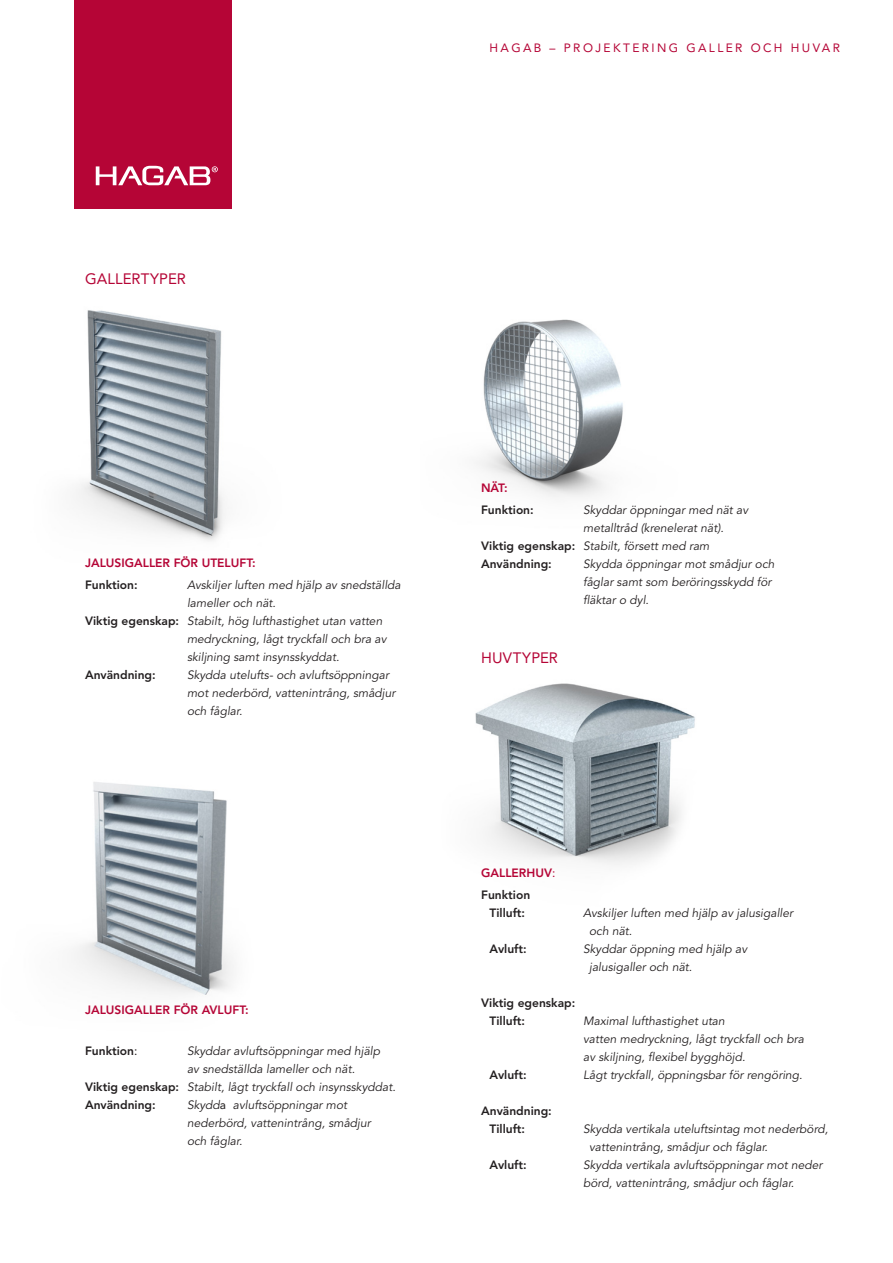
<style>
.page{position:relative;width:893px;height:1263px;background:#fff}
.page>*{position:absolute;margin:0;border:0;box-sizing:border-box;transform-origin:0 0}
.t1{font:15px "Avenir LT Std";letter-spacing:.01em;color:#b50536}
.t2{font:italic 12px/18px "Avenir LT Std";color:#231f20}
.t3{font:800 12px/18px "Avenir LT Std";color:#231f20}
.t4{font:800 12px/22.2px "Avenir LT Std";color:#b50536}
.t5{font:12px "Avenir LT Std";letter-spacing:.2em;color:#b50536}
.s1{font-weight:800;font-style:normal}
.s2{font-weight:400}
.s3{font-style:normal}
.s4{color:#231f20}
</style>
<div class="page">
<img style="left:476px;top:319px;width:147px;height:178px">
<img style="left:475px;top:683px;width:220px;height:182px">
<img style="left:74px;top:782px;width:160px;height:213px">
<img style="left:76px;top:310px;width:149px;height:231px">
<div style="left:74px;top:0;width:158px;height:209px;background:#b50536"></div>
<svg style="left:96px;top:166px;width:122px;height:19px"></svg>
<p class="t5" style="left:489px;top:40px;width:352px">HAGAB – PROJEKTERING GALLER OCH HUVAR</p>
<p class="t1" style="left:85px;top:270px;width:102px">GALLERTYPER</p>
<p class="t4" style="left:85px;top:551px;width:172px">JALUSIGALLER FÖR UTELUFT:</p>
<p class="t3" style="left:85px;top:576px;width:54px">Funktion:</p>
<p class="t2" style="left:187px;top:576px;width:215px">Avskiljer luften med hjälp av snedställda</p>
<p class="t2" style="left:187px;top:594px;width:90px">lameller och nät.</p>
<p class="t2" style="left:85px;top:612px;width:299px"><span class="s1">Viktig egenskap:</span> Stabilt, hög lufthastighet utan vatten</p>
<p class="t2" style="left:187px;top:630px;width:201px">medryckning, lågt tryckfall och bra av</p>
<p class="t2" style="left:187px;top:648px;width:154px">skiljning samt insynsskyddat.</p>
<p class="t3" style="left:85px;top:666px;width:72px">Användning:</p>
<p class="t2" style="left:187px;top:666px;width:210px">Skydda utelufts- och avluftsöppningar mot nederbörd, vattenintrång, smådjur och fåglar.</p>
<p class="t4" style="left:85px;top:999px;width:165px">JALUSIGALLER FÖR AVLUFT:</p>
<p class="t3" style="left:85px;top:1041px;width:54px">Funktion<span class="s2">:</span></p>
<p class="t2" style="left:187px;top:1042px;width:195px">Skyddar avluftsöppningar med hjälp</p>
<p class="t2" style="left:187px;top:1060px;width:169px">av snedställda lameller och nät.</p>
<p class="t2" style="left:85px;top:1078px;width:312px"><span class="s1">Viktig egenskap:</span> Stabilt, lågt tryckfall och insynsskyddat.</p>
<p class="t3" style="left:85px;top:1095px;width:72px">Användning:</p>
<p class="t2" style="left:187px;top:1096px;width:185px">Skydd<span class="s3">a</span> avluftsöppningar mot nederbörd, vattenintrång, smådjur och fåglar.</p>
<p class="t4" style="left:481px;top:477px;width:28px">NÄT:</p>
<p class="t3" style="left:481px;top:501px;width:54px">Funktion:</p>
<p class="t2" style="left:583px;top:501px;width:167px">Skyddar öppningar med nät av</p>
<p class="t2" style="left:583px;top:519px;width:142px">metalltråd (krenelerat nät).</p>
<p class="t2" style="left:481px;top:537px;width:230px"><span class="s1">Viktig egenskap:</span> Stabilt, försett med ram</p>
<p class="t3" style="left:481px;top:555px;width:72px">Användning:</p>
<p class="t2" style="left:583px;top:555px;width:193px">Skydda öppningar mot smådjur och fåglar samt som beröringsskydd för fläktar o dyl.</p>
<p class="t1" style="left:481px;top:649px;width:78px">HUVTYPER</p>
<p class="t4" style="left:481px;top:861px;width:76px">GALLERHUV<span class="s2">:<br></span><span class="s4">Funktion</span></p>
<p class="t3" style="left:490px;top:904px;width:37px">Tilluft:</p>
<p class="t2" style="left:589px;top:904px;width:205px;text-indent:-6px">Avskiljer luften med hjälp av jalusigaller och nät.</p>
<p class="t3" style="left:490px;top:940px;width:39px">Avluft:</p>
<p class="t2" style="left:589px;top:940px;width:160px;text-indent:-6px">Skyddar öppning med hjälp av jalusigaller och nät.</p>
<p class="t3" style="left:490px;top:994px;width:87px;text-indent:-9px">Viktig egenskap:<br>Tilluft:</p>
<p class="t2" style="left:583px;top:1012px;width:222px">Maximal lufthastighet utan<br>vatten medryckning, lågt tryckfall och bra av skiljning, flexibel bygghöjd.</p>
<p class="t3" style="left:490px;top:1066px;width:39px">Avluft:</p>
<p class="t2" style="left:583px;top:1066px;width:221px">Lågt tryckfall, öppningsbar för rengöring.</p>
<p class="t3" style="left:490px;top:1102px;width:64px;text-indent:-9px">Användning:<br>Tilluft:</p>
<p class="t2" style="left:589px;top:1120px;width:241px;text-indent:-6px">Skydda vertikala uteluftsintag mot nederbörd, vattenintrång, smådjur och fåglar.</p>
<p class="t3" style="left:490px;top:1156px;width:39px">Avluft:</p>
<p class="t2" style="left:583px;top:1156px;width:241px">Skydda vertikala avluftsöppningar mot neder börd, vattenintrång, smådjur och fåglar.</p>
</div>
